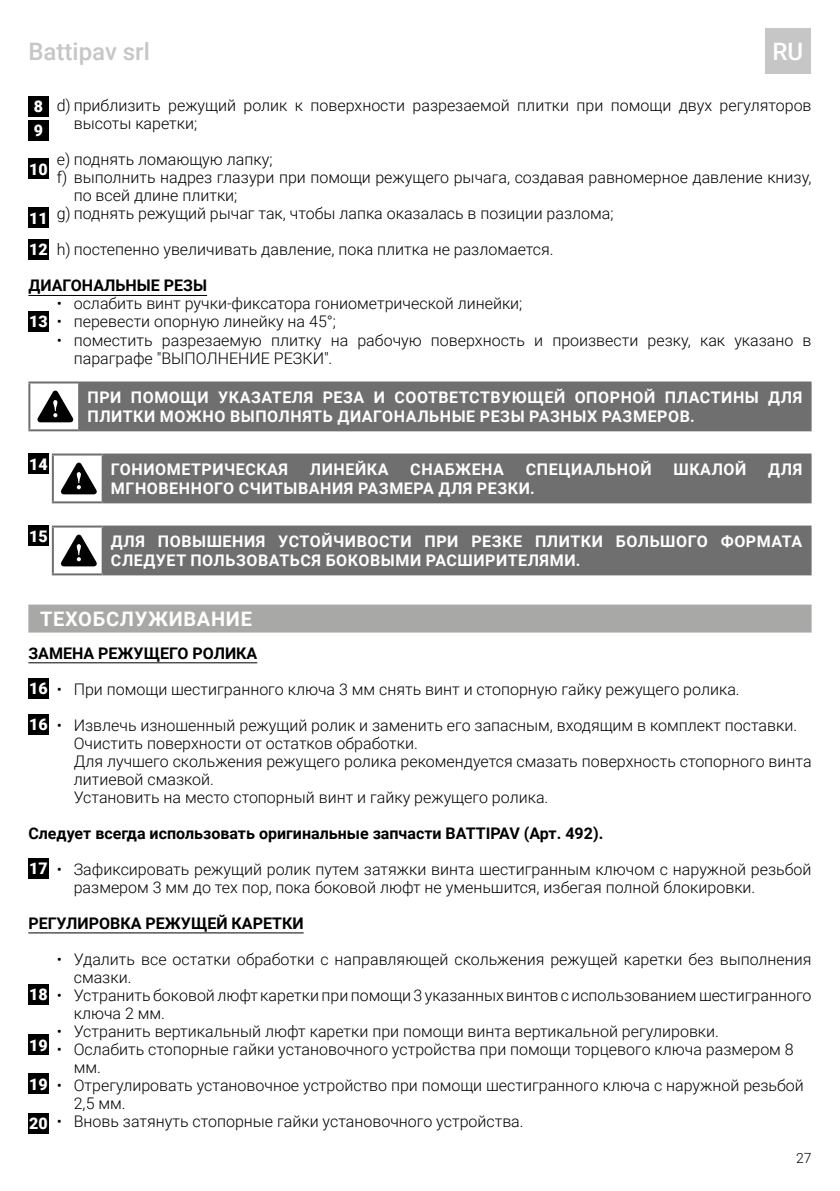
<style>
.page{position:relative;width:840px;height:1191px;background:#fff}
.page>*{position:absolute;margin:0;border:0;box-sizing:border-box;transform-origin:0 0}
.t1{font:500 24px "Roboto";color:#c6c6c6}
.t2{font:500 24px "Roboto";color:#fff}
.t3{font:700 20px "Roboto";letter-spacing:.035em;color:#fff}
.t4{font:300 16px/18px "Roboto";color:#000}
.t5{font:700 16px/19.2px "Roboto";letter-spacing:.035em;color:#fff}
.t6{font:700 16px "Roboto";color:#000}
.t7{font:900 16px "Roboto";color:#fff}
.t8{font:300 14px "Roboto";color:#000}
.s1{font-weight:900;color:#fff}
</style>
<div class="page">
<div style="left:764px;top:28px;width:46px;height:46px;background:#c6c6c6"></div>
<hr style="left:28px;top:295px;width:179px;height:1px;background:#000">
<div style="left:28px;top:604px;width:783px;height:28px;background:#a8a8a7"></div>
<hr style="left:28px;top:662px;width:229px;height:1px;background:#000">
<hr style="left:28px;top:932px;width:275px;height:1px;background:#000">
<div style="left:28px;top:96px;width:20px;height:20px;background:#000"></div>
<div style="left:28px;top:120px;width:20px;height:20px;background:#000"></div>
<div style="left:28px;top:159px;width:20px;height:20px;background:#000"></div>
<div style="left:28px;top:208px;width:20px;height:20px;background:#000"></div>
<div style="left:28px;top:239px;width:20px;height:20px;background:#000"></div>
<div style="left:28px;top:311px;width:20px;height:20px;background:#000"></div>
<div style="left:79px;top:382px;width:731px;height:48px;background:#706f6f"></div>
<hr style="left:78px;top:383px;width:2px;height:46px;background:#706f6f">
<hr style="left:28px;top:381px;width:51px;height:2px;background:#706f6f">
<hr style="left:28px;top:383px;width:2px;height:46px;background:#706f6f">
<hr style="left:79px;top:381px;width:732px;height:2px;background:#706f6f">
<hr style="left:809px;top:383px;width:2px;height:46px;background:#706f6f">
<hr style="left:28px;top:429px;width:51px;height:2px;background:#706f6f">
<hr style="left:79px;top:429px;width:732px;height:2px;background:#706f6f">
<svg style="left:37px;top:390px;width:36px;height:32px"></svg>
<div style="left:28px;top:453px;width:20px;height:20px;background:#000"></div>
<div style="left:103px;top:454px;width:707px;height:48px;background:#706f6f"></div>
<hr style="left:102px;top:455px;width:2px;height:46px;background:#706f6f">
<hr style="left:52px;top:453px;width:51px;height:2px;background:#706f6f">
<hr style="left:52px;top:455px;width:2px;height:46px;background:#706f6f">
<hr style="left:103px;top:453px;width:708px;height:2px;background:#706f6f">
<hr style="left:809px;top:455px;width:2px;height:46px;background:#706f6f">
<hr style="left:52px;top:501px;width:51px;height:2px;background:#706f6f">
<hr style="left:103px;top:501px;width:708px;height:2px;background:#706f6f">
<svg style="left:61px;top:462px;width:36px;height:32px"></svg>
<div style="left:28px;top:525px;width:20px;height:20px;background:#000"></div>
<div style="left:103px;top:526px;width:707px;height:48px;background:#706f6f"></div>
<hr style="left:102px;top:527px;width:2px;height:46px;background:#706f6f">
<hr style="left:52px;top:525px;width:51px;height:2px;background:#706f6f">
<hr style="left:52px;top:527px;width:2px;height:46px;background:#706f6f">
<hr style="left:103px;top:525px;width:708px;height:2px;background:#706f6f">
<hr style="left:809px;top:527px;width:2px;height:46px;background:#706f6f">
<hr style="left:52px;top:573px;width:51px;height:2px;background:#706f6f">
<hr style="left:103px;top:573px;width:708px;height:2px;background:#706f6f">
<svg style="left:61px;top:534px;width:36px;height:32px"></svg>
<div style="left:28px;top:678px;width:20px;height:20px;background:#000"></div>
<div style="left:28px;top:714px;width:20px;height:20px;background:#000"></div>
<div style="left:28px;top:858px;width:20px;height:20px;background:#000"></div>
<div style="left:28px;top:984px;width:20px;height:20px;background:#000"></div>
<div style="left:28px;top:1034px;width:20px;height:20px;background:#000"></div>
<div style="left:28px;top:1074px;width:20px;height:20px;background:#000"></div>
<div style="left:28px;top:1113px;width:20px;height:20px;background:#000"></div>
<h1 class="t1" style="left:28px;top:35px;width:123px">Battipav srl</h1>
<h1 class="t2" style="left:772px;top:35px;width:32px">RU</h1>
<p class="t4" style="left:74px;top:96px;width:739px;text-indent:-40px"><span class="s1">8</span> d) приблизить режущий ролик к поверхности разрезаемой плитки при помощи двух регуляторов высоты каретки;</p>
<p class="t7" style="left:34px;top:119px;width:11px">9</p>
<p class="t4" style="left:57px;top:150px;width:217px">e) поднять ломающую лапку;</p>
<p class="t7" style="left:29px;top:158px;width:20px">10</p>
<p class="t4" style="left:57px;top:168px;width:756px">f) выполнить надрез глазури при помощи режущего рычага, создавая равномерное давление книзу,</p>
<p class="t4" style="left:74px;top:186px;width:165px">по всей длине плитки;</p>
<p class="t4" style="left:29px;top:204px;width:585px"><span class="s1">11</span> g) поднять режущий рычаг так, чтобы лапка оказалась в позиции разлома;</p>
<p class="t4" style="left:29px;top:240px;width:525px"><span class="s1">12</span> h) постепенно увеличивать давление, пока плитка не разломается.</p>
<p class="t6" style="left:28px;top:274px;width:180px">ДИАГОНАЛЬНЫЕ РЕЗЫ</p>
<p class="t4" style="left:29px;top:294px;width:494px;text-indent:28px">• ослабить винт ручки-фиксатора гониометрической линейки;<br><span class="s1">13</span> • перевести опорную линейку на 45°;</p>
<p class="t4" style="left:74px;top:330px;width:739px;text-indent:-17px">• поместить разрезаемую плитку на рабочую поверхность и произвести резку, как указано в параграфе "ВЫПОЛНЕНИЕ РЕЗКИ".</p>
<p class="t5" style="left:87px;top:387px;width:716px">ПРИ ПОМОЩИ УКАЗАТЕЛЯ РЕЗА И СООТВЕТСТВУЮЩЕЙ ОПОРНОЙ ПЛАСТИНЫ ДЛЯ<br>ПЛИТКИ МОЖНО ВЫПОЛНЯТЬ ДИАГОНАЛЬНЫЕ РЕЗЫ РАЗНЫХ РАЗМЕРОВ.</p>
<p class="t7" style="left:29px;top:452px;width:20px">14</p>
<p class="t5" style="left:111px;top:459px;width:179px">ГОНИОМЕТРИЧЕСКАЯ</p>
<p class="t5" style="left:310px;top:459px;width:80px">ЛИНЕЙКА</p>
<p class="t5" style="left:410px;top:459px;width:95px">СНАБЖЕНА</p>
<p class="t5" style="left:525px;top:459px;width:127px">СПЕЦИАЛЬНОЙ</p>
<p class="t5" style="left:673px;top:459px;width:74px">ШКАЛОЙ</p>
<p class="t5" style="left:767px;top:459px;width:36px">ДЛЯ</p>
<p class="t5" style="left:111px;top:478px;width:425px">МГНОВЕННОГО СЧИТЫВАНИЯ РАЗМЕРА ДЛЯ РЕЗКИ.</p>
<p class="t7" style="left:29px;top:524px;width:20px">15</p>
<p class="t5" style="left:111px;top:531px;width:692px">ДЛЯ ПОВЫШЕНИЯ УСТОЙЧИВОСТИ ПРИ РЕЗКЕ ПЛИТКИ БОЛЬШОГО ФОРМАТА<br>СЛЕДУЕТ ПОЛЬЗОВАТЬСЯ БОКОВЫМИ РАСШИРИТЕЛЯМИ.</p>
<p class="t3" style="left:40px;top:604px;width:213px">ТЕХОБСЛУЖИВАНИЕ</p>
<p class="t6" style="left:28px;top:642px;width:230px">ЗАМЕНА РЕЖУЩЕГО РОЛИКА</p>
<p class="t4" style="left:29px;top:679px;width:711px"><span class="s1">16</span> • При помощи шестигранного ключа 3 мм снять винт и стопорную гайку режущего ролика.</p>
<p class="t4" style="left:74px;top:715px;width:739px;text-indent:-45px"><span class="s1">16</span> • Извлечь изношенный режущий ролик и заменить его запасным, входящим в комплект поставки.<br>Очистить поверхности от остатков обработки.<br>Для лучшего скольжения режущего ролика рекомендуется смазать поверхность стопорного винта литиевой смазкой.<br>Установить на место стопорный винт и гайку режущего ролика.</p>
<p class="t6" style="left:28px;top:822px;width:576px">Следует всегда использовать оригинальные запчасти BATTIPAV (Арт. 492).</p>
<p class="t4" style="left:74px;top:859px;width:738px;text-indent:-45px"><span class="s1">17</span> • Зафиксировать режущий ролик путем затяжки винта шестигранным ключом с наружной резьбой размером 3 мм до тех пор, пока боковой люфт не уменьшится, избегая полной блокировки.</p>
<p class="t6" style="left:28px;top:912px;width:277px">РЕГУЛИРОВКА РЕЖУЩЕЙ КАРЕТКИ</p>
<p class="t4" style="left:57px;top:949px;width:756px">• Удалить все остатки обработки с направляющей скольжения режущей каретки без выполнения</p>
<p class="t4" style="left:74px;top:967px;width:59px">смазки.</p>
<p class="t4" style="left:29px;top:985px;width:783px"><span class="s1">18</span> • Устранить боковой люфт каретки при помощи 3 указанных винтов с использованием шестигранного</p>
<p class="t4" style="left:74px;top:1003px;width:93px">ключа 2 мм.</p>
<p class="t4" style="left:57px;top:1021px;width:663px">• Устранить вертикальный люфт каретки при помощи винта вертикальной регулировки.</p>
<p class="t4" style="left:29px;top:1039px;width:765px"><sup>19</sup> • Ослабить стопорные гайки установочного устройства при помощи торцевого ключа размером 8</p>
<p class="t4" style="left:74px;top:1057px;width:29px">мм.</p>
<p class="t4" style="left:29px;top:1075px;width:775px"><span class="s1">19</span> • Отрегулировать установочное устройство при помощи шестигранного ключа с наружной резьбой</p>
<p class="t4" style="left:74px;top:1093px;width:53px">2,5 мм.</p>
<p class="t4" style="left:29px;top:1111px;width:496px"><span class="s1">20</span> • Вновь затянуть стопорные гайки установочного устройства.</p>
<p class="t8" style="left:795px;top:1148px;width:17px">27</p>
</div>
